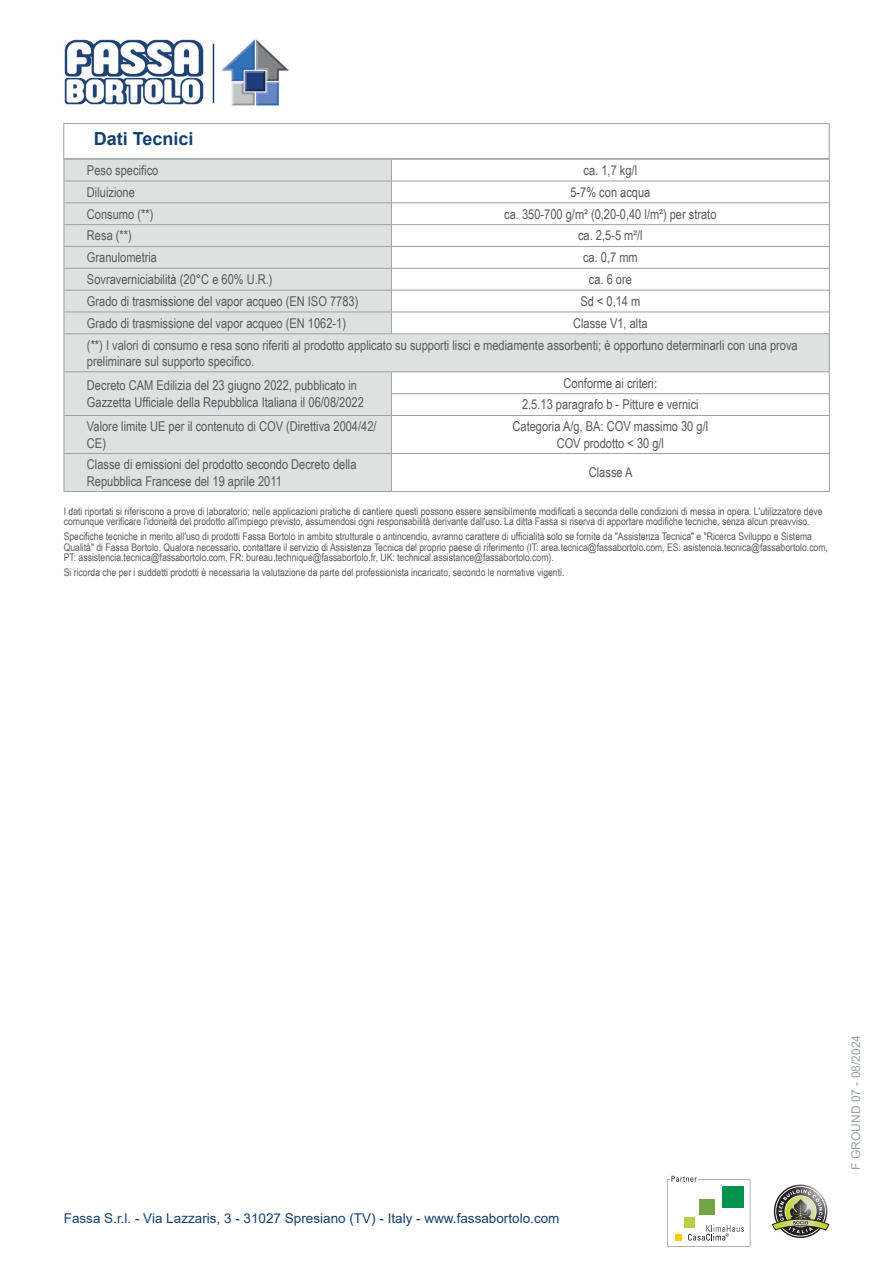
<style>
.page{position:relative;width:893px;height:1263px;background:#fff}
.page>*{position:absolute;margin:0;border:0;box-sizing:border-box;transform-origin:0 0}
.Titolo{font:700 18px "Arial";color:#15406e}
.normale_sx{font:13.5px/16.2px "Arial Narrow";color:#57585a}
.normale_centrato{font:13.5px "Arial Narrow";color:#57585a}
.t1{font:13.5px "Arial";color:#15406e}
.t2{font:12px "Arial";color:#9ba1a4}
.Disclaimer{font:10.5px/10.5px "Arial Narrow";color:#57585a}
</style>
<div class="page">
<div style="left:64px;top:123px;width:765px;height:36px;border:1px solid #9ba1a4"></div>
<svg style="left:65px;top:160px;width:764px;height:331px;fill:#dfe1e1"></svg>
<hr style="left:64px;top:159px;width:327px;height:1px;background:#9ba1a4">
<hr style="left:391px;top:159px;width:439px;height:1px;background:#9ba1a4">
<hr style="left:64px;top:181px;width:327px;height:1px;background:#9ba1a4">
<hr style="left:391px;top:181px;width:439px;height:1px;background:#9ba1a4">
<hr style="left:64px;top:203px;width:327px;height:1px;background:#9ba1a4">
<hr style="left:391px;top:203px;width:439px;height:1px;background:#9ba1a4">
<hr style="left:64px;top:224px;width:327px;height:1px;background:#9ba1a4">
<hr style="left:391px;top:224px;width:439px;height:1px;background:#9ba1a4">
<hr style="left:64px;top:246px;width:327px;height:1px;background:#9ba1a4">
<hr style="left:391px;top:246px;width:439px;height:1px;background:#9ba1a4">
<hr style="left:64px;top:268px;width:327px;height:1px;background:#9ba1a4">
<hr style="left:391px;top:268px;width:439px;height:1px;background:#9ba1a4">
<hr style="left:64px;top:290px;width:327px;height:1px;background:#9ba1a4">
<hr style="left:391px;top:290px;width:439px;height:1px;background:#9ba1a4">
<hr style="left:64px;top:312px;width:327px;height:1px;background:#9ba1a4">
<svg style="left:64px;top:159px;width:1px;height:174px"></svg>
<hr style="left:391px;top:312px;width:439px;height:1px;background:#9ba1a4">
<svg style="left:391px;top:159px;width:1px;height:174px"></svg>
<svg style="left:829px;top:159px;width:1px;height:174px"></svg>
<hr style="left:64px;top:333px;width:327px;height:1px;background:#9ba1a4">
<hr style="left:64px;top:334px;width:1px;height:38px;background:#9ba1a4">
<hr style="left:391px;top:333px;width:439px;height:1px;background:#9ba1a4">
<hr style="left:829px;top:334px;width:1px;height:38px;background:#9ba1a4">
<hr style="left:64px;top:372px;width:327px;height:1px;background:#9ba1a4">
<svg style="left:64px;top:372px;width:1px;height:43px"></svg>
<hr style="left:391px;top:372px;width:439px;height:1px;background:#9ba1a4">
<hr style="left:391px;top:393px;width:439px;height:1px;background:#9ba1a4">
<svg style="left:391px;top:373px;width:1px;height:42px"></svg>
<svg style="left:829px;top:373px;width:1px;height:42px"></svg>
<hr style="left:64px;top:415px;width:327px;height:1px;background:#9ba1a4">
<hr style="left:64px;top:416px;width:1px;height:37px;background:#9ba1a4">
<hr style="left:391px;top:415px;width:439px;height:1px;background:#9ba1a4">
<hr style="left:391px;top:416px;width:1px;height:37px;background:#9ba1a4">
<hr style="left:829px;top:416px;width:1px;height:37px;background:#9ba1a4">
<hr style="left:64px;top:453px;width:327px;height:1px;background:#9ba1a4">
<hr style="left:64px;top:454px;width:1px;height:37px;background:#9ba1a4">
<hr style="left:64px;top:491px;width:327px;height:1px;background:#9ba1a4">
<hr style="left:391px;top:453px;width:439px;height:1px;background:#9ba1a4">
<hr style="left:391px;top:454px;width:1px;height:37px;background:#9ba1a4">
<hr style="left:829px;top:454px;width:1px;height:37px;background:#9ba1a4">
<hr style="left:391px;top:491px;width:439px;height:1px;background:#9ba1a4">
<svg style="left:667px;top:1176px;width:83px;height:71px"></svg>
<svg style="left:772px;top:1186px;width:57px;height:50px"></svg>
<img style="left:64px;top:39px;width:140px;height:66px">
<hr style="left:213px;top:44px;width:1px;height:59px;background:#15406e">
<img style="left:221px;top:39px;width:68px;height:67px">
<p class="Titolo" style="left:94px;top:126px;width:101px">Dati Tecnici</p>
<p class="normale_sx" style="left:87px;top:162px;width:73px">Peso specifico</p>
<p class="normale_centrato" style="left:584px;top:160px;width:55px">ca. 1,7 kg/l</p>
<p class="normale_sx" style="left:87px;top:183px;width:49px">Diluizione</p>
<p class="normale_centrato" style="left:570px;top:182px;width:82px">5-7% con acqua</p>
<p class="normale_sx" style="left:87px;top:205px;width:68px">Consumo (**)</p>
<p class="normale_centrato" style="left:504px;top:204px;width:214px">ca. 350-700 g/m² (0,20-0,40 l/m²) per strato</p>
<p class="normale_sx" style="left:87px;top:227px;width:46px">Resa (**)</p>
<p class="normale_centrato" style="left:578px;top:226px;width:66px">ca. 2,5-5 m²/l</p>
<p class="normale_sx" style="left:87px;top:249px;width:72px">Granulometria</p>
<p class="normale_centrato" style="left:583px;top:248px;width:56px">ca. 0,7 mm</p>
<p class="normale_sx" style="left:87px;top:271px;width:187px">Sovraverniciabilità (20°C e 60% U.R.)</p>
<p class="normale_centrato" style="left:589px;top:269px;width:45px">ca. 6 ore</p>
<p class="normale_sx" style="left:87px;top:293px;width:273px">Grado di trasmissione del vapor acqueo (EN ISO 7783)</p>
<p class="normale_centrato" style="left:580px;top:291px;width:62px">Sd &lt; 0,14 m</p>
<p class="normale_sx" style="left:87px;top:314px;width:261px">Grado di trasmissione del vapor acqueo (EN 1062-1)</p>
<p class="normale_centrato" style="left:573px;top:313px;width:76px">Classe V1, alta</p>
<p class="normale_sx" style="left:87px;top:336px;width:712px">(**) I valori di consumo e resa sono riferiti al prodotto applicato su supporti lisci e mediamente assorbenti; è opportuno determinarli con una prova preliminare sul supporto specifico.</p>
<p class="normale_sx" style="left:87px;top:377px;width:278px">Decreto CAM Edilizia del 23 giugno 2022, pubblicato in<br>Gazzetta Ufficiale della Repubblica Italiana il 06/08/2022</p>
<p class="normale_centrato" style="left:564px;top:373px;width:95px">Conforme ai criteri:</p>
<p class="normale_centrato" style="left:522px;top:395px;width:178px">2.5.13 paragrafo b - Pitture e vernici</p>
<p class="normale_sx" style="left:87px;top:418px;width:291px">Valore limite UE per il contenuto di COV (Direttiva 2004/42/<br>CE)</p>
<p class="normale_centrato" style="left:513px;top:417px;width:197px">Categoria A/g, BA: COV massimo 30 g/l</p>
<p class="normale_centrato" style="left:557px;top:433px;width:109px">COV prodotto &lt; 30 g/l</p>
<p class="normale_sx" style="left:87px;top:456px;width:271px">Classe di emissioni del prodotto secondo Decreto della<br>Repubblica Francese del 19 aprile 2011</p>
<p class="normale_centrato" style="left:589px;top:463px;width:45px">Classe A</p>
<p class="Disclaimer" style="left:64px;top:506px;width:760px">I dati riportati si riferiscono a prove di laboratorio; nelle applicazioni pratiche di cantiere questi possono essere sensibilmente modificati a seconda delle condizioni di messa in opera. L'utilizzatore deve comunque verificare l'idoneità del prodotto all'impiego previsto, assumendosi ogni responsabilità derivante dall'uso. La ditta Fassa si riserva di apportare modifiche tecniche, senza alcun preavviso.</p>
<p class="Disclaimer" style="left:64px;top:531px;width:766px">Specifiche tecniche in merito all'uso di prodotti Fassa Bortolo in ambito strutturale o antincendio, avranno carattere di ufficialità solo se fornite da "Assistenza Tecnica" e "Ricerca Sviluppo e Sistema<br>Qualità" di Fassa Bortolo. Qualora necessario, contattare il servizio di Assistenza Tecnica del proprio paese di riferimento (IT: area.tecnica@fassabortolo.com, ES: asistencia.tecnica@fassabortolo.com,<br>PT: assistencia.tecnica@fassabortolo.com, FR: bureau.technique@fassabortolo.fr, UK: technical.assistance@fassabortolo.com).</p>
<p class="Disclaimer" style="left:64px;top:567px;width:502px">Si ricorda che per i suddetti prodotti è necessaria la valutazione da parte del professionista incaricato, secondo le normative vigenti.</p>
<p class="t1" style="left:64px;top:1208px;width:497px">Fassa S.r.l. - Via Lazzaris, 3 - 31027 Spresiano (TV) - Italy - www.fassabortolo.com</p>
<p class="t2" style="left:848px;top:1170px;width:136px;rotate:-90deg">F GROUND 07 - 08/2024</p>
</div>
